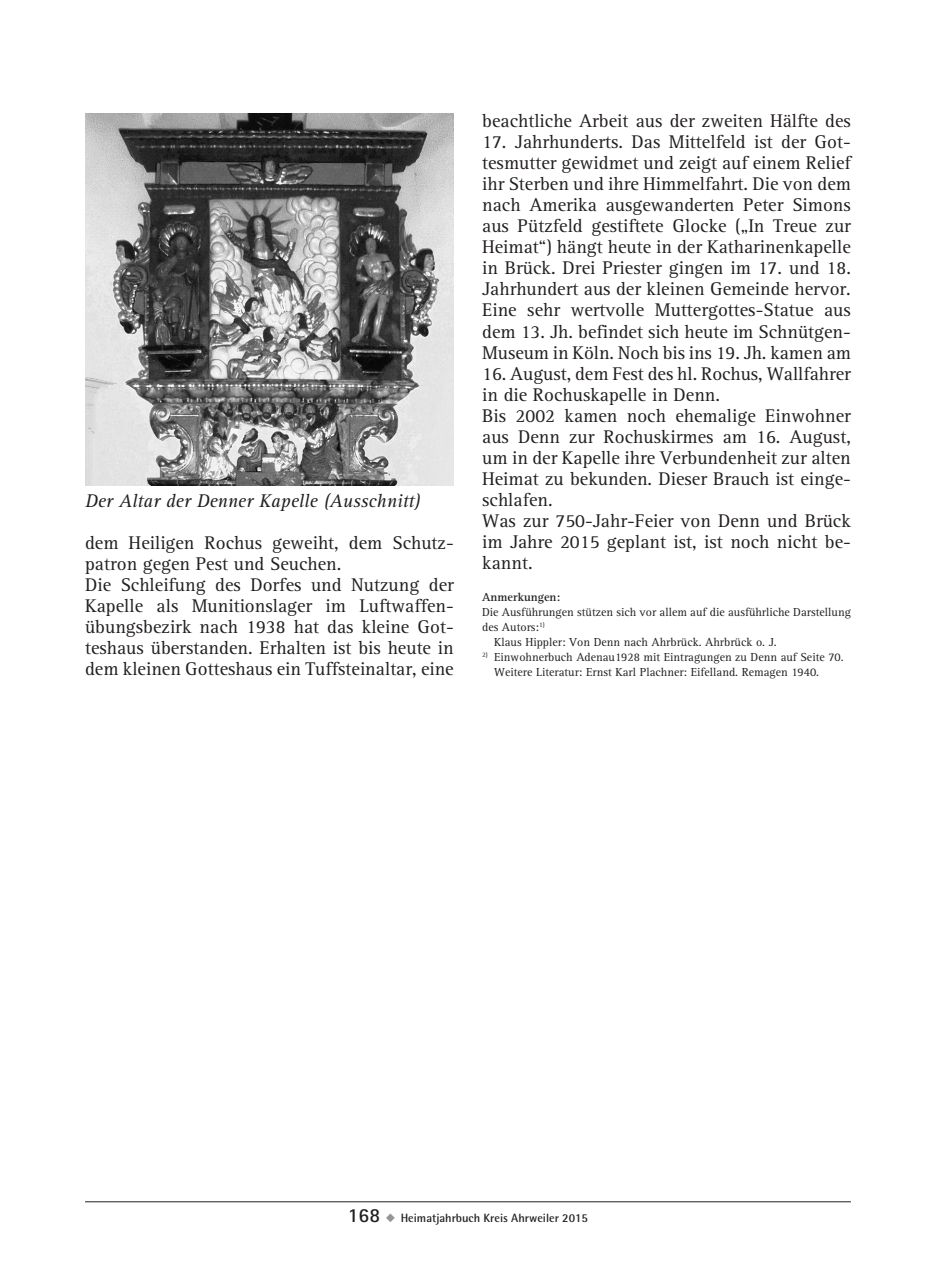
<style>
.page{position:relative;width:936px;height:1276px;background:#fff}
.page>*{position:absolute;margin:0;border:0;box-sizing:border-box;transform-origin:0 0}
.t1{font:19px/21px "AT Rotis Serif";color:#231f20}
.t2{font:italic 19px "AT Rotis Serif";color:#231f20}
.t3{font:12px/15px "AT Rotis Serif";color:#231f20}
.t4{font:700 12px "Rotis Semi Sans";color:#231f20}
.t5{font:700 12px "AT Rotis Serif";color:#231f20}
.s1{font-family:"Rotis Sans Serif";font-size:20px}
.s2{color:#939598}
</style>
<div class="page">
<hr style="left:85px;top:1201px;width:765px;height:1px;background:#231f20">
<img style="left:85px;top:113px;width:369px;height:372px">
<p class="t2" style="left:85px;top:490px;width:337px">Der Altar der Denner Kapelle (Ausschnitt)</p>
<p class="t1" style="left:85px;top:533px;width:370px">dem Heiligen Rochus geweiht, dem Schutz&shy;patron gegen Pest und Seuchen.<br>Die Schleifung des Dorfes und Nutzung der Kapelle als Munitionslager im Luftwaffen&shy;übungsbezirk nach 1938 hat das kleine Got&shy;teshaus überstanden. Erhalten ist bis heute in dem kleinen Gotteshaus ein Tuffsteinaltar, eine</p>
<p class="t1" style="left:482px;top:110px;width:370px">beachtliche Arbeit aus der zweiten Hälfte des</p>
<p class="t1" style="left:482px;top:132px;width:370px;text-align:justify">17. Jahrhunderts. Das Mittelfeld ist der Got&shy;tesmutter gewidmet und zeigt auf einem Relief ihr Sterben und ihre Himmelfahrt. Die von dem nach Amerika ausgewanderten Peter Simons aus Pützfeld gestiftete Glocke („In Treue zur Heimat“) hängt heute in der Katharinenkapelle in Brück. Drei Priester gingen im 17. und 18.<br>Jahrhundert aus der kleinen Gemeinde hervor.<br>Eine sehr wertvolle Muttergottes-Statue aus dem 13. Jh. befindet sich heute im Schnütgen-Museum in Köln. Noch bis ins 19. Jh. kamen am</p>
<p class="t1" style="left:482px;top:363px;width:370px">16. August, dem Fest des hl. Rochus, Wallfahrer in die Rochuskapelle in Denn.<br>Bis 2002 kamen noch ehemalige Einwohner aus Denn zur Rochuskirmes am 16. August, um in der Kapelle ihre Verbundenheit zur alten Heimat zu bekunden. Dieser Brauch ist einge&shy;schlafen.<br>Was zur 750-Jahr-Feier von Denn und Brück im Jahre 2015 geplant ist, ist noch nicht be&shy;kannt.</p>
<p class="t5" style="left:482px;top:589px;width:80px">Anmerkungen:</p>
<p class="t3" style="left:482px;top:604px;width:370px">Die Ausführungen stützen sich vor allem auf die ausführliche Darstellung</p>
<p class="t3" style="left:482px;top:620px;width:64px">des Autors:<sup>1)</sup></p>
<p class="t3" style="left:494px;top:635px;width:284px">Klaus Hippler: Von Denn nach Ahrbrück. Ahrbrück o. J.</p>
<p class="t3" style="left:494px;top:650px;width:351px;text-indent:-12px"><sup>2)</sup> Einwohnerbuch Adenau1928 mit Eintragungen zu Denn auf Seite 70.<br>Weitere Literatur: Ernst Karl Plachner: Eifelland. Remagen 1940.</p>
<p class="t4" style="left:348px;top:1210px;width:242px"><span class="s1">168</span> <span class="s2">◆</span> Heimatjahrbuch Kreis Ahrweiler 2015</p>
</div>
